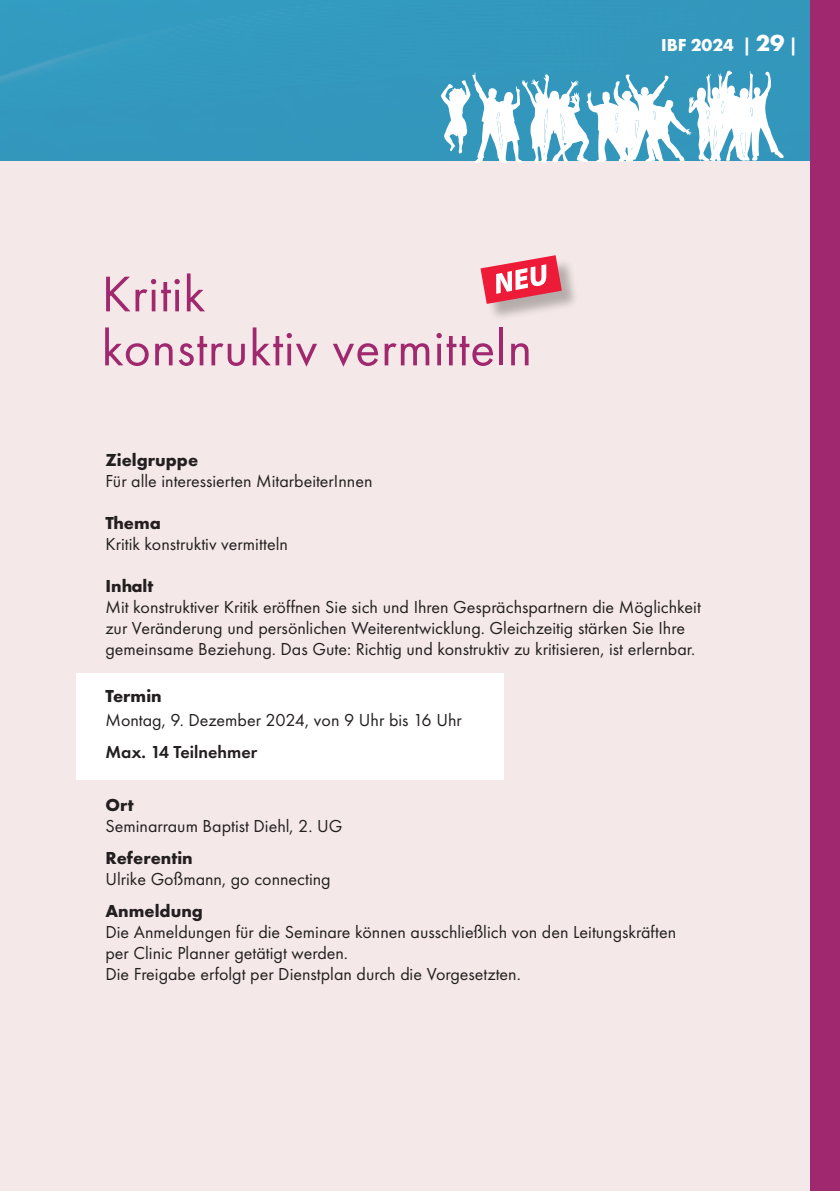
<style>
.page{position:relative;width:840px;height:1191px;background:#fff}
.page>*{position:absolute;margin:0;border:0;box-sizing:border-box;transform-origin:0 0}
.t1{font:52px/54px "Futura PT";letter-spacing:.015em;color:#9f286e}
.t2{font:18px/21px "Futura PT";color:#231f20}
.t3{font:700 18px "Futura PT";color:#231f20}
.t4{font:600 18px "Futura PT";color:#231f20}
.t5{font:700 18px "Futura PT";color:#fff}
.s1{font-size:24px}
</style>
<div class="page">
<div style="left:0;top:0;width:809px;height:161px;background:#3398be"></div>
<div style="left:0;top:161px;width:821px;height:1030px;background:#f4e9e8"></div>
<div style="left:809px;top:0;width:30px;height:1191px;background:#9f286e"></div>
<div style="left:77px;top:673px;width:426px;height:107px;background:#fff"></div>
<svg style="left:440px;top:71px;width:343px;height:92px"></svg>
<div style="left:483px;top:258px;width:96px;height:64px;background:#231f20;opacity:.3"></div>
<svg style="left:480px;top:255px;width:81px;height:49px"></svg>
<h1 class="t1" style="left:102px;top:267px;width:431px">Kritik<br>konstruktiv vermitteln</h1>
<p class="t5" style="left:660px;top:34px;width:138px">IBF 2024 | <span class="s1">29</span> |</p>
<p class="t3" style="left:105px;top:448px;width:94px">Zielgruppe</p>
<p class="t2" style="left:105px;top:470px;width:268px">Für alle interessierten MitarbeiterInnen</p>
<p class="t3" style="left:105px;top:511px;width:57px">Thema</p>
<p class="t2" style="left:105px;top:533px;width:184px">Kritik konstruktiv vermitteln</p>
<p class="t3" style="left:105px;top:574px;width:49px">Inhalt</p>
<p class="t2" style="left:105px;top:596px;width:596px">Mit konstruktiver Kritik eröffnen Sie sich und Ihren Gesprächspartnern die Möglichkeit zur Veränderung und persönlichen Weiterentwicklung. Gleichzeitig stärken Sie Ihre gemeinsame Beziehung. Das Gute: Richtig und konstruktiv zu kritisieren, ist erlernbar.</p>
<p class="t3" style="left:105px;top:684px;width:58px">Termin</p>
<p class="t2" style="left:105px;top:709px;width:358px">Montag, 9. Dezember 2024, von 9 Uhr bis 16 Uhr</p>
<p class="t4" style="left:105px;top:741px;width:153px">Max. 14 Teilnehmer</p>
<p class="t3" style="left:105px;top:793px;width:30px">Ort</p>
<p class="t2" style="left:105px;top:815px;width:238px">Seminarraum Baptist Diehl, 2. UG</p>
<p class="t3" style="left:105px;top:846px;width:89px">Referentin</p>
<p class="t2" style="left:105px;top:868px;width:227px">Ulrike Goßmann, go connecting</p>
<p class="t3" style="left:105px;top:899px;width:99px">Anmeldung</p>
<p class="t2" style="left:105px;top:921px;width:572px">Die Anmeldungen für die Seminare können ausschließlich von den Leitungskräften per Clinic Planner getätigt werden.<br>Die Freigabe erfolgt per Dienstplan durch die Vorgesetzten.</p>
</div>
